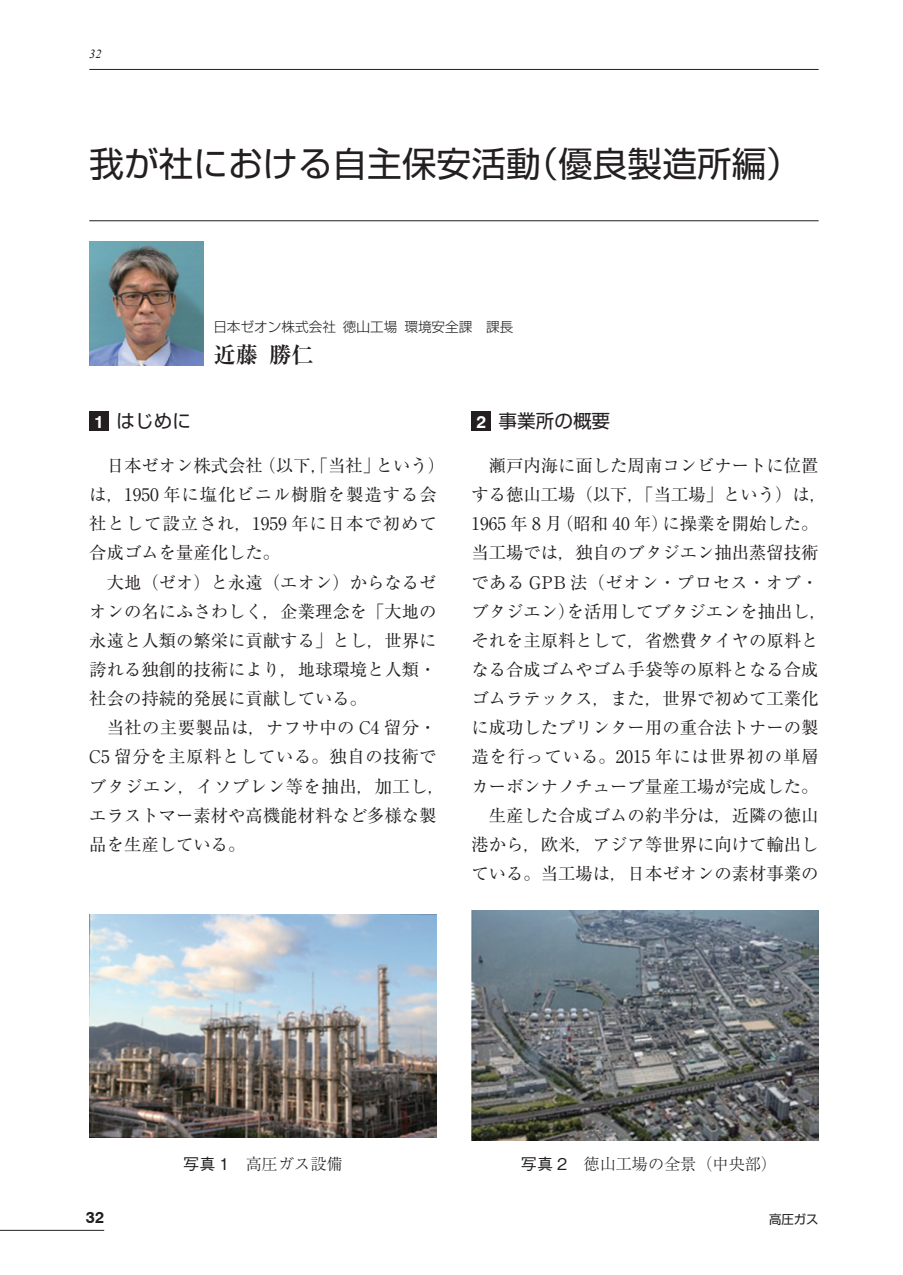
<style>
.page{position:relative;width:903px;height:1275px;background:#fff}
.page>*{position:absolute;margin:0;border:0;box-sizing:border-box;transform-origin:0 0}
.t1{font:34.65px "Shin Go Pro";color:#231f20}
.t2{font:700 22.4px "Ryumin Pro";color:#231f20}
.t3{font:18.55px "Shin Go Pro";color:#231f20}
.t4{font:17.32px/29.2px "Ryumin Pro";color:#231f20;text-align:justify}
.t5{font:17.32px/29.2px "Ryumin Pro";letter-spacing:.025em;color:#231f20}
.t6{font:17.32px/29.2px "Ryumin Pro";letter-spacing:.055em;color:#231f20}
.t7{font:300 16.1px "Ryumin Pro";color:#231f20}
.t8{font:700 16.1px "Swiss 721 BT";color:#231f20}
.t9{font:300 13.65px "Shin Go Pro";color:#231f20}
.t10{font:12.42px "Shin Go Pro";color:#231f20}
.t11{font:italic 12.42px "Times New Roman";color:#231f20}
.s1{font-family:"Swiss 721 BT";font-weight:700;font-size:17.32px;color:#fff}
.s2{font-family:"Gothic BBB Pro";font-weight:500}
</style>
<div class="page">
<hr style="left:0;top:1230px;width:104px;height:1px;background:#231f20">
<hr style="left:89px;top:69px;width:730px;height:1px;background:#231f20">
<hr style="left:89px;top:220px;width:730px;height:1px;background:#231f20">
<div style="left:89px;top:411px;width:20px;height:20px;background:#231f20"></div>
<div style="left:471px;top:411px;width:20px;height:20px;background:#231f20"></div>
<img style="left:89px;top:241px;width:114px;height:124px">
<img style="left:89px;top:914px;width:348px;height:223px">
<img style="left:471px;top:911px;width:348px;height:229px">
<p class="t11" style="left:89px;top:46px;width:14px">32</p>
<h1 class="t1" style="left:89px;top:135px;width:713px">我が社における自主保安活動（優良製造所編）</h1>
<p class="t9" style="left:213px;top:315px;width:302px">日本ゼオン株式会社徳山工場環境安全課　課長</p>
<p class="t2" style="left:213px;top:337px;width:102px">近藤勝仁</p>
<p class="t3" style="left:94px;top:406px;width:98px"><span class="s1">1</span> はじめに</p>
<p class="t6" style="left:89px;top:450px;width:357px;text-indent:17px">日本ゼオン株式会社（以下，「当社」という）は，1950 年に塩化ビニル樹脂を製造する会社として設立され，1959 年に日本で初めて合成ゴムを量産化した。</p>
<p class="t4" style="left:89px;top:566px;width:349px;text-indent:17px">大地（ゼオ）と永遠（エオン）からなるゼオンの名にふさわしく，企業理念を「大地の永遠と人類の繁栄に貢献する」とし，世界に誇れる独創的技術により，地球環境と人類・社会の持続的発展に貢献している。</p>
<p class="t5" style="left:89px;top:712px;width:357px;text-indent:17px">当社の主要製品は，ナフサ中の C4 留分・<br>C5 留分を主原料としている。独自の技術でブタジエン，イソプレン等を抽出，加工し，エラストマー素材や高機能材料など多様な製品を生産している。</p>
<p class="t3" style="left:476px;top:406px;width:135px"><span class="s1">2</span> 事業所の概要</p>
<p class="t4" style="left:471px;top:450px;width:357px;text-align:center">瀬戸内海に面した周南コンビナートに位置<br>する徳山工場（以下，「当工場」という）は，<br>1965 年 8 月（昭和 40 年）に操業を開始した。当工場では，独自のブタジエン抽出蒸留技術である GPB 法（ゼオン・プロセス・オブ・ブタジエン）を活用してブタジエンを抽出し，それを主原料として，省燃費タイヤの原料となる合成ゴムやゴム手袋等の原料となる合成ゴムラテックス，また，世界で初めて工業化に成功したプリンター用の重合法トナーの製造を行っている。2015 年には世界初の単層カーボンナノチューブ量産工場が完成した。生産した合成ゴムの約半分は，近隣の徳山<br>港から，欧米，アジア等世界に向けて輸出している。当工場は，日本ゼオンの素材事業の</p>
<p class="t7" style="left:183px;top:1151px;width:161px"><span class="s2">写真 1</span>　高圧ガス設備</p>
<p class="t7" style="left:521px;top:1151px;width:258px"><span class="s2">写真 2</span>　徳山工場の全景（中央部）</p>
<p class="t8" style="left:86px;top:1208px;width:20px">32</p>
<p class="t10" style="left:769px;top:1209px;width:51px">高圧ガス</p>
</div>
